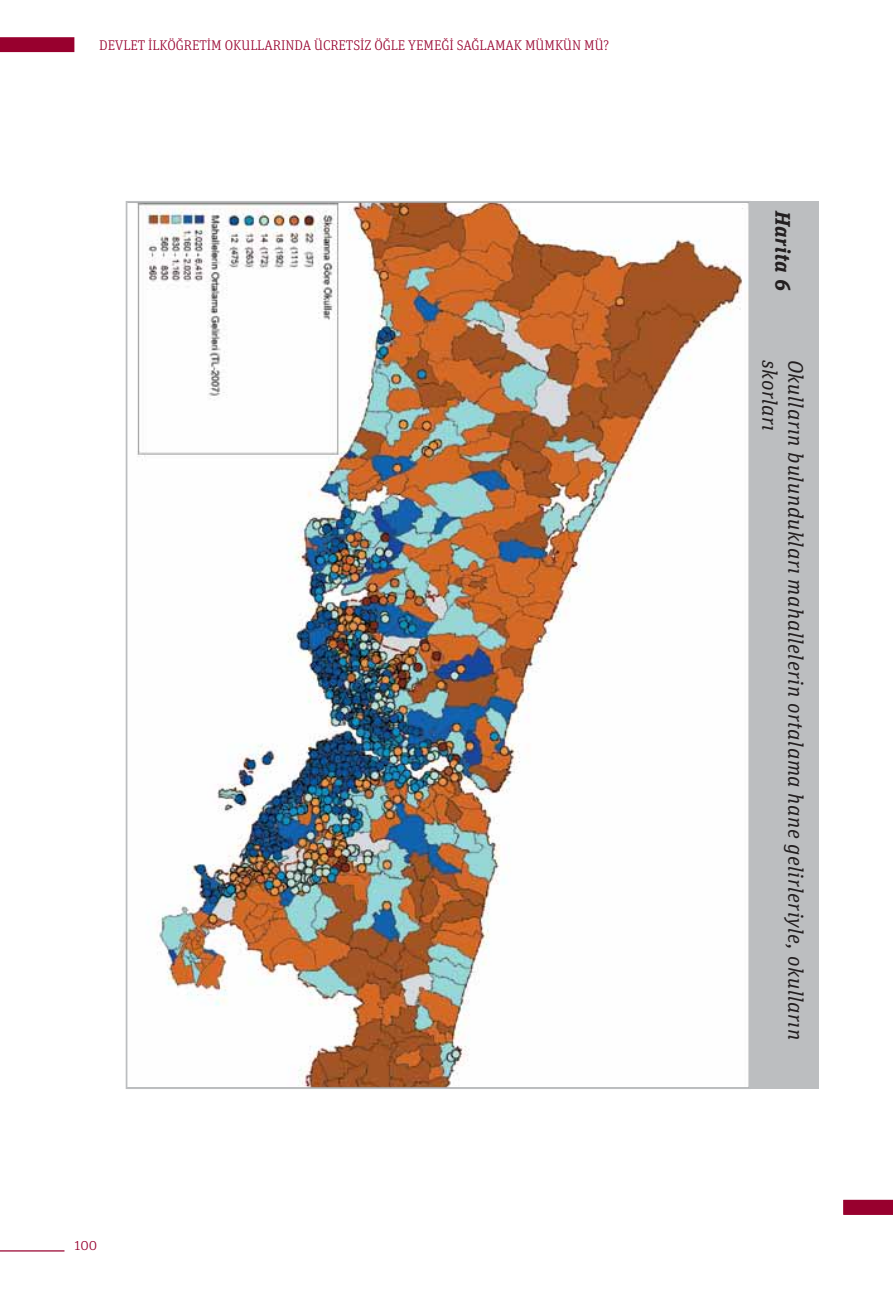
<style>
.page{position:relative;width:893px;height:1290px;background:#fff}
.page>*{position:absolute;margin:0;border:0;box-sizing:border-box;transform-origin:0 0}
.t1{font:italic 21px "Unit Slab Pro";letter-spacing:.03em;color:#231f20}
.t2{font:italic 700 21px "Unit Slab Pro";color:#231f20}
.t3{font:300 14px "Unit Slab Pro";color:#98002e}
</style>
<div class="page">
<div style="left:0;top:37px;width:74px;height:15px;background:#98002e"></div>
<hr style="left:0;top:1250px;width:64px;height:1px;background:#98002e">
<div style="left:843px;top:1200px;width:50px;height:15px;background:#98002e"></div>
<img style="left:137px;top:204px;width:609px;height:882px">
<div style="left:749px;top:201px;width:70px;height:149px;background:#bcbec0"></div>
<div style="left:749px;top:350px;width:70px;height:739px;background:#bcbec0"></div>
<p class="t3" style="left:99px;top:36px;width:512px">DEVLET İLKÖĞRETİM OKULLARINDA ÜCRETSİZ ÖĞLE YEMEĞİ SAĞLAMAK MÜMKÜN MÜ?</p>
<p class="t3" style="left:74px;top:1236px;width:24px">100</p>
<p class="t2" style="left:798px;top:211px;width:81px;rotate:90deg">Harita 6</p>
<p class="t1" style="left:784px;top:360px;width:73px;rotate:90deg">skorları</p>
<p class="t1" style="left:810px;top:360px;width:682px;rotate:90deg">Okulların bulundukları mahallelerin ortalama hane gelirleriyle, okulların</p>
</div>
